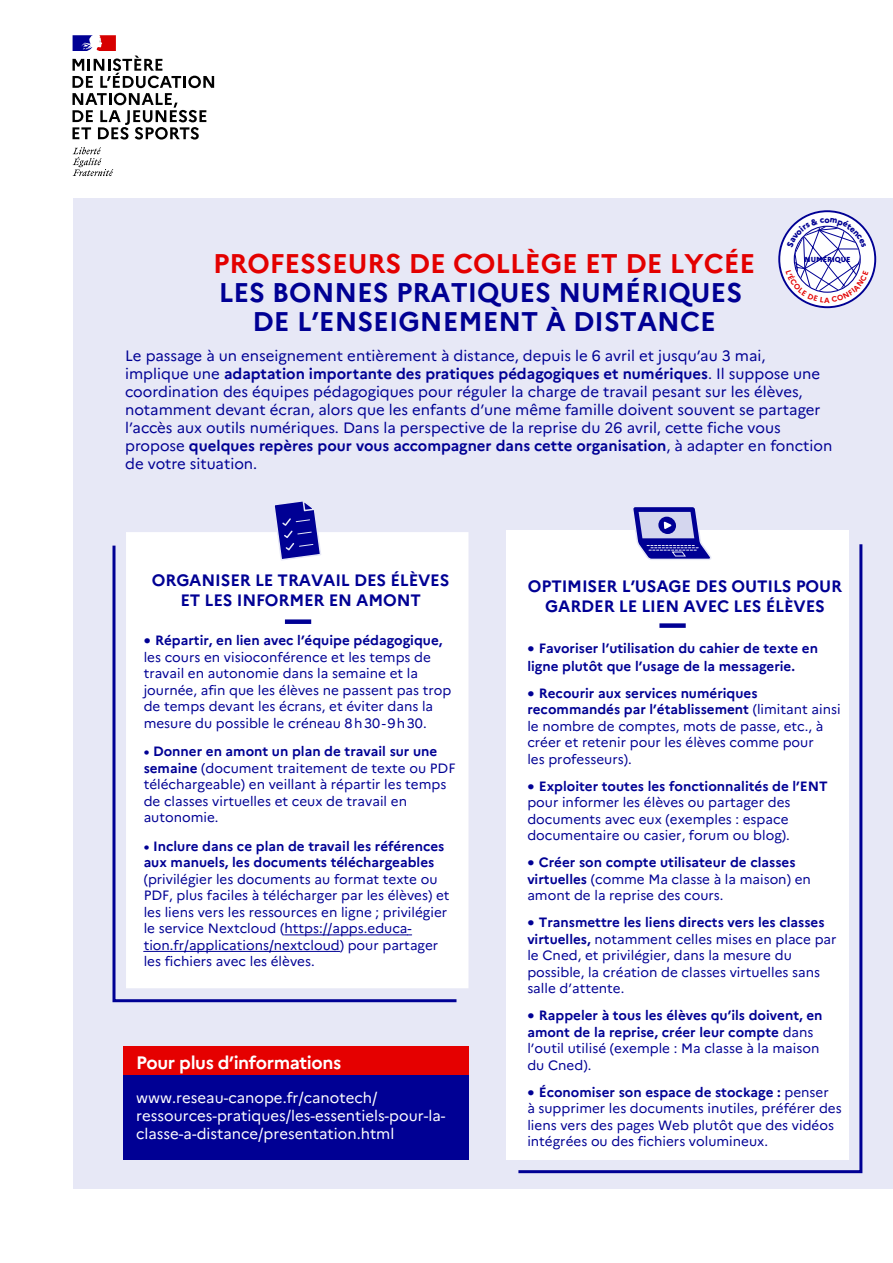
<style>
.page{position:relative;width:893px;height:1263px;background:#fff}
.page>*{position:absolute;margin:0;border:0;box-sizing:border-box;transform-origin:0 0}
.t1{font:700 27px/28.5px "Marianne";color:#000094;text-align:center}
.t2{font:700 27px "Marianne";color:#e30000}
.t3{font:800 27px "Marianne";letter-spacing:.095em;color:#000094}
.t4{font:700 18px "Marianne";letter-spacing:-.025em;color:#fff}
.t5{font:700 16.5px/19.8px "Marianne";letter-spacing:-.01em;color:#000094;text-align:center}
.t6{font:15px/18px "Marianne";color:#000094}
.t7{font:15px/18px "Marianne";color:#fff}
.t8{font:13.5px/16.5px "Marianne";color:#000094}
.t9{font:700 13.5px/16.5px "Marianne";color:#000094}
.t10{font:800 7.2px "Marianne";color:#000094}
.s1{font-weight:700}
.s2{font-weight:700;font-size:16.5px}
.s3{font-size:16.5px}
.s4{font-weight:400}
</style>
<div class="page">
<div style="left:73px;top:198px;width:820px;height:991px;background:#e7e8f6"></div>
<svg style="left:73px;top:147px;width:40px;height:29px"></svg>
<svg style="left:72px;top:35px;width:142px;height:105px"></svg>
<div style="left:506px;top:531px;width:343px;height:629px;background:#fff"></div>
<svg style="left:518px;top:544px;width:345px;height:630px"></svg>
<div style="left:659px;top:623px;width:27px;height:5px;background:#000094"></div>
<svg style="left:632px;top:507px;width:80px;height:53px"></svg>
<div style="left:126px;top:532px;width:342px;height:456px;background:#fff"></div>
<svg style="left:272px;top:501px;width:50px;height:42px"></svg>
<svg style="left:112px;top:543px;width:347px;height:460px;background:#f8f8fc"></svg>
<div style="left:123px;top:1047px;width:345px;height:113px;background:#000094"></div>
<div style="left:123px;top:1046px;width:345px;height:29px;background:#e50000"></div>
<svg style="left:778px;top:210px;width:98px;height:98px"></svg>
<h1 class="t2" style="left:213px;top:247px;width:544px">PROFESSEURS DE COLLÈGE ET DE LYCÉE</h1>
<h1 class="t1" style="left:219px;top:278px;width:525px">LES BONNES PRATIQUES NUMÉRIQUES<br>DE L’ENSEIGNEMENT À DISTANCE</h1>
<p class="t10" style="left:804px;top:255px;width:47px">NUMÉRIQUE</p>
<p class="t6" style="left:125px;top:347px;width:709px">Le passage à un enseignement entièrement à distance, depuis le 6 avril et jusqu’au 3 mai, implique une <span class="s1">adaptation importante des pratiques pédagogiques et numériques</span>. Il suppose une coordination des équipes pédagogiques pour réguler la charge de travail pesant sur les élèves, notamment devant écran, alors que les enfants d’une même famille doivent souvent se partager l’accès aux outils numériques. Dans la perspective de la reprise du 26 avril, cette fiche vous propose <span class="s1">quelques repères pour vous accompagner dans cette organisation</span>, à adapter en fonction de votre situation.</p>
<p class="t5" style="left:152px;top:570px;width:299px">ORGANISER LE TRAVAIL DES ÉLÈVES<br>ET LES INFORMER EN AMONT</p>
<p class="t8" style="left:144px;top:632px;width:309px"><span class="s2">•</span> <span class="s1">Répartir, en lien avec l’équipe pédagogique, </span>les cours en visioconférence et les temps de travail en autonomie dans la semaine et la journée, afin que les élèves ne passent pas trop de temps devant les écrans, et éviter dans la mesure du possible le créneau 8 h 30 - 9 h 30.</p>
<p class="t8" style="left:144px;top:743px;width:313px"><span class="s1">• Donner en amont un plan de travail sur une semaine</span> (document traitement de texte ou PDF téléchargeable) en veillant à répartir les temps de classes virtuelles et ceux de travail en autonomie.</p>
<p class="t9" style="left:144px;top:837px;width:302px">• Inclure dans ce plan de travail les références aux manuels, les documents téléchargeables</p>
<p class="t8" style="left:144px;top:870px;width:307px">(privilégier les documents au format texte ou PDF, plus faciles à télécharger par les élèves) et les liens vers les ressources en ligne ; privilégier le service Nextcloud (https://apps.educa&shy;tion.fr/applications/nextcloud) pour partager les fichiers avec les élèves.</p>
<h2 class="t4" style="left:136px;top:1051px;width:207px">Pour plus d’informations</h2>
<p class="t7" style="left:136px;top:1089px;width:311px">www.reseau-canope.fr/canotech/ ressources-pratiques/les-essentiels-pour-la&shy;classe-a-distance/presentation.html</p>
<p class="t5" style="left:528px;top:576px;width:316px">OPTIMISER L’USAGE DES OUTILS POUR<br>GARDER LE LIEN AVEC LES ÉLÈVES</p>
<p class="t9" style="left:527px;top:639px;width:292px;line-height:18px"><span class="s3">•</span> Favoriser l’utilisation du cahier de texte en ligne plutôt que l’usage de la messagerie.</p>
<p class="t8" style="left:527px;top:684px;width:315px"><span class="s2">•</span> <span class="s1">Recourir aux services numériques recommandés par l’établissement</span> (limitant ainsi le nombre de comptes, mots de passe, etc., à créer et retenir pour les élèves comme pour<br>les professeurs).</p>
<p class="t8" style="left:527px;top:777px;width:302px"><span class="s2">•</span> <span class="s1">Exploiter toutes les fonctionnalités de l’ENT </span>pour informer les élèves ou partager des documents avec eux (exemples : espace documentaire ou casier, forum ou blog).</p>
<p class="t8" style="left:527px;top:854px;width:285px"><span class="s2">•</span> <span class="s1">Créer son compte utilisateur de classes virtuelles</span> (comme Ma classe à la maison) en amont de la reprise des cours.</p>
<p class="t8" style="left:527px;top:914px;width:311px"><span class="s2">•</span> <span class="s1">Transmettre les liens directs vers les classes virtuelles,</span> notamment celles mises en place par le Cned, et privilégier, dans la mesure du possible, la création de classes virtuelles sans salle d’attente.</p>
<p class="t9" style="left:527px;top:1007px;width:297px"><span class="s3">•</span> Rappeler à tous les élèves qu’ils doivent, en amont de la reprise, créer leur compte <span class="s4">dans l’outil utilisé (exemple : Ma classe à la maison du Cned).</span></p>
<p class="t8" style="left:527px;top:1083px;width:316px"><span class="s2">•</span> <span class="s1">Économiser son espace de stockage :</span> penser<br>à supprimer les documents inutiles, préférer des liens vers des pages Web plutôt que des vidéos intégrées ou des fichiers volumineux.</p>
<h1 class="t3" style="left:627px;top:1124px;width:190px">0 800 130 000</h1>
</div>
